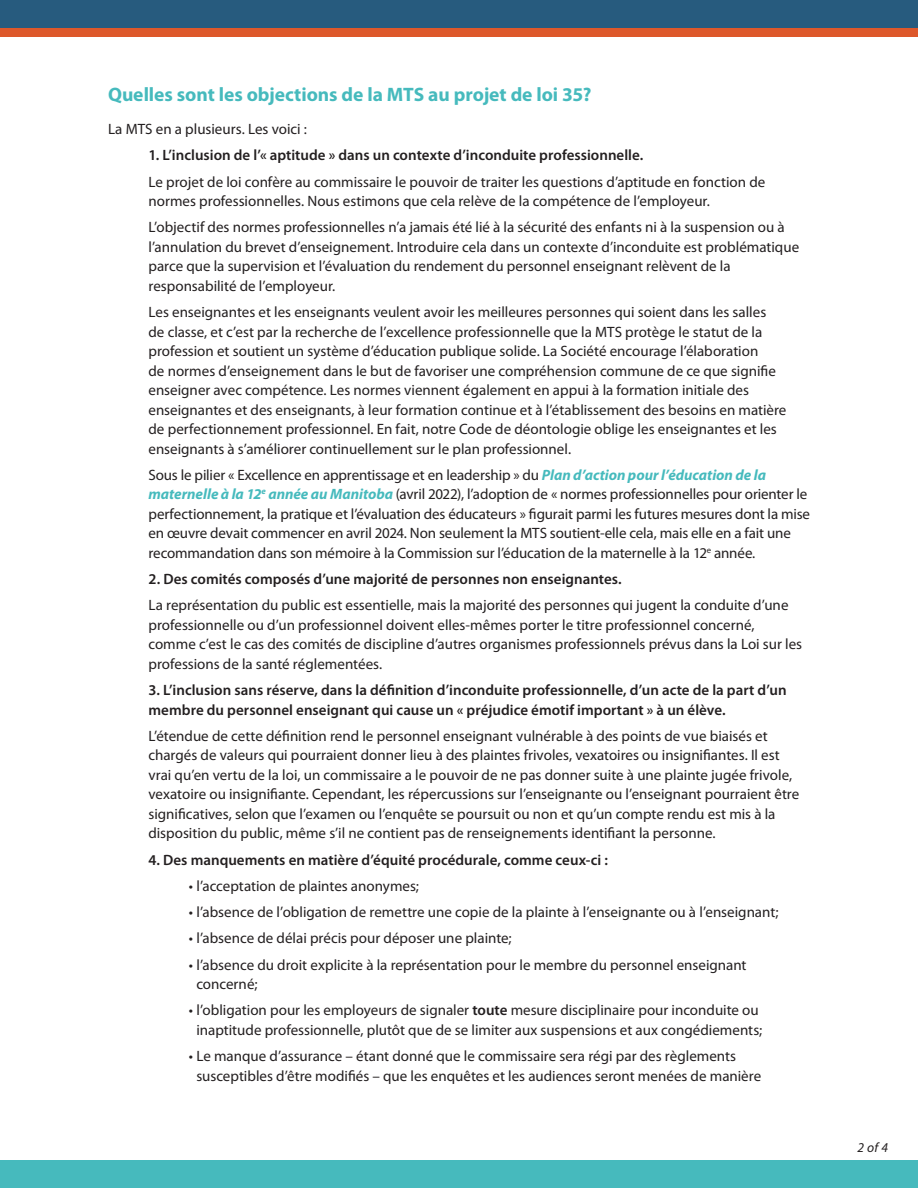
<style>
.page{position:relative;width:918px;height:1188px;background:#fff}
.page>*{position:absolute;margin:0;border:0;box-sizing:border-box;transform-origin:0 0}
.t1{font:700 19.5px "Myriad Pro";letter-spacing:-.005em;color:#46babd}
.t2{font:15px/19.5px "Myriad Pro";color:#231f20}
.t3{font:600 15px/19.5px "Myriad Pro";color:#231f20}
.t4{font:italic 13.5px "Myriad Pro";color:#231f20}
.s1{font-weight:700;font-style:italic;color:#46babd}
.s2{font-weight:600}
</style>
<div class="page">
<div style="left:0;top:1161px;width:918px;height:27px;background:#46babd"></div>
<div style="left:0;top:0;width:918px;height:28px;background:#275b7e"></div>
<div style="left:0;top:28px;width:918px;height:8px;background:#dd582b"></div>
<h1 class="t1" style="left:108px;top:82px;width:485px">Quelles sont les objections de la MTS au projet de loi 35?</h1>
<p class="t2" style="left:108px;top:119px;width:200px">La MTS en a plusieurs. Les voici :</p>
<p class="t3" style="left:148px;top:145px;width:497px">1. L’inclusion de l’« aptitude » dans un contexte d’inconduite professionnelle.</p>
<p class="t2" style="left:148px;top:172px;width:618px">Le projet de loi confère au commissaire le pouvoir de traiter les questions d’aptitude en fonction de normes professionnelles. Nous estimons que cela relève de la compétence de l’employeur.</p>
<p class="t2" style="left:148px;top:217px;width:652px">L’objectif des normes professionnelles n’a jamais été lié à la sécurité des enfants ni à la suspension ou à l’annulation du brevet d’enseignement. Introduire cela dans un contexte d’inconduite est problématique parce que la supervision et l’évaluation du rendement du personnel enseignant relèvent de la responsabilité de l’employeur.</p>
<p class="t2" style="left:148px;top:302px;width:639px">Les enseignantes et les enseignants veulent avoir les meilleures personnes qui soient dans les salles<br>de classe, et c’est par la recherche de l’excellence professionnelle que la MTS protège le statut de la profession et soutient un système d’éducation publique solide. La Société encourage l’élaboration<br>de normes d’enseignement dans le but de favoriser une compréhension commune de ce que signifie enseigner avec compétence. Les normes viennent également en appui à la formation initiale des enseignantes et des enseignants, à leur formation continue et à l’établissement des besoins en matière de perfectionnement professionnel. En fait, notre Code de déontologie oblige les enseignantes et les enseignants à s’améliorer continuellement sur le plan professionnel.</p>
<p class="t2" style="left:148px;top:465px;width:663px">Sous le pilier « Excellence en apprentissage et en leadership » du <span class="s1">Plan d’action pour l’éducation de la maternelle à la 12</span><sup>e</sup> <span class="s1">année au Manitoba</span> (avril 2022), l’adoption de « normes professionnelles pour orienter le perfectionnement, la pratique et l’évaluation des éducateurs » figurait parmi les futures mesures dont la mise en œuvre devait commencer en avril 2024. Non seulement la MTS soutient-elle cela, mais elle en a fait une recommandation dans son mémoire à la Commission sur l’éducation de la maternelle à la 12<sup>e</sup> année.</p>
<p class="t3" style="left:148px;top:569px;width:475px">2. Des comités composés d’une majorité de personnes non enseignantes.</p>
<p class="t2" style="left:148px;top:595px;width:655px">La représentation du public est essentielle, mais la majorité des personnes qui jugent la conduite d’une professionnelle ou d’un professionnel doivent elles-mêmes porter le titre professionnel concerné, comme c’est le cas des comités de discipline d’autres organismes professionnels prévus dans la Loi sur les professions de la santé réglementées.</p>
<p class="t3" style="left:148px;top:680px;width:640px">3. L’inclusion sans réserve, dans la définition d’inconduite professionnelle, d’un acte de la part d’un membre du personnel enseignant qui cause un « préjudice émotif important » à un élève.</p>
<p class="t2" style="left:148px;top:726px;width:652px">L’étendue de cette définition rend le personnel enseignant vulnérable à des points de vue biaisés et chargés de valeurs qui pourraient donner lieu à des plaintes frivoles, vexatoires ou insignifiantes. Il est vrai qu’en vertu de la loi, un commissaire a le pouvoir de ne pas donner suite à une plainte jugée frivole, vexatoire ou insignifiante. Cependant, les répercussions sur l’enseignante ou l’enseignant pourraient être significatives, selon que l’examen ou l’enquête se poursuit ou non et qu’un compte rendu est mis à la disposition du public, même s’il ne contient pas de renseignements identifiant la personne.</p>
<p class="t3" style="left:148px;top:849px;width:461px">4. Des manquements en matière d’équité procédurale, comme ceux-ci :</p>
<p class="t2" style="left:189px;top:876px;width:232px">• l’acceptation de plaintes anonymes;</p>
<p class="t2" style="left:189px;top:902px;width:591px">• l’absence de l’obligation de remettre une copie de la plainte à l’enseignante ou à l’enseignant;</p>
<p class="t2" style="left:189px;top:928px;width:324px">• l’absence de délai précis pour déposer une plainte;</p>
<p class="t2" style="left:196px;top:955px;width:552px;text-indent:-7px">• l’absence du droit explicite à la représentation pour le membre du personnel enseignant concerné;</p>
<p class="t2" style="left:189px;top:1000px;width:575px;text-align:center">• l’obligation pour les employeurs de signaler <span class="s2">toute</span> mesure disciplinaire pour inconduite ou inaptitude professionnelle, plutôt que de se limiter aux suspensions et aux congédiements;</p>
<p class="t2" style="left:196px;top:1046px;width:566px;text-indent:-7px">• Le manque d’assurance – étant donné que le commissaire sera régi par des règlements susceptibles d’être modifiés – que les enquêtes et les audiences seront menées de manière</p>
<p class="t4" style="left:858px;top:1139px;width:32px">2 of 4</p>
</div>
